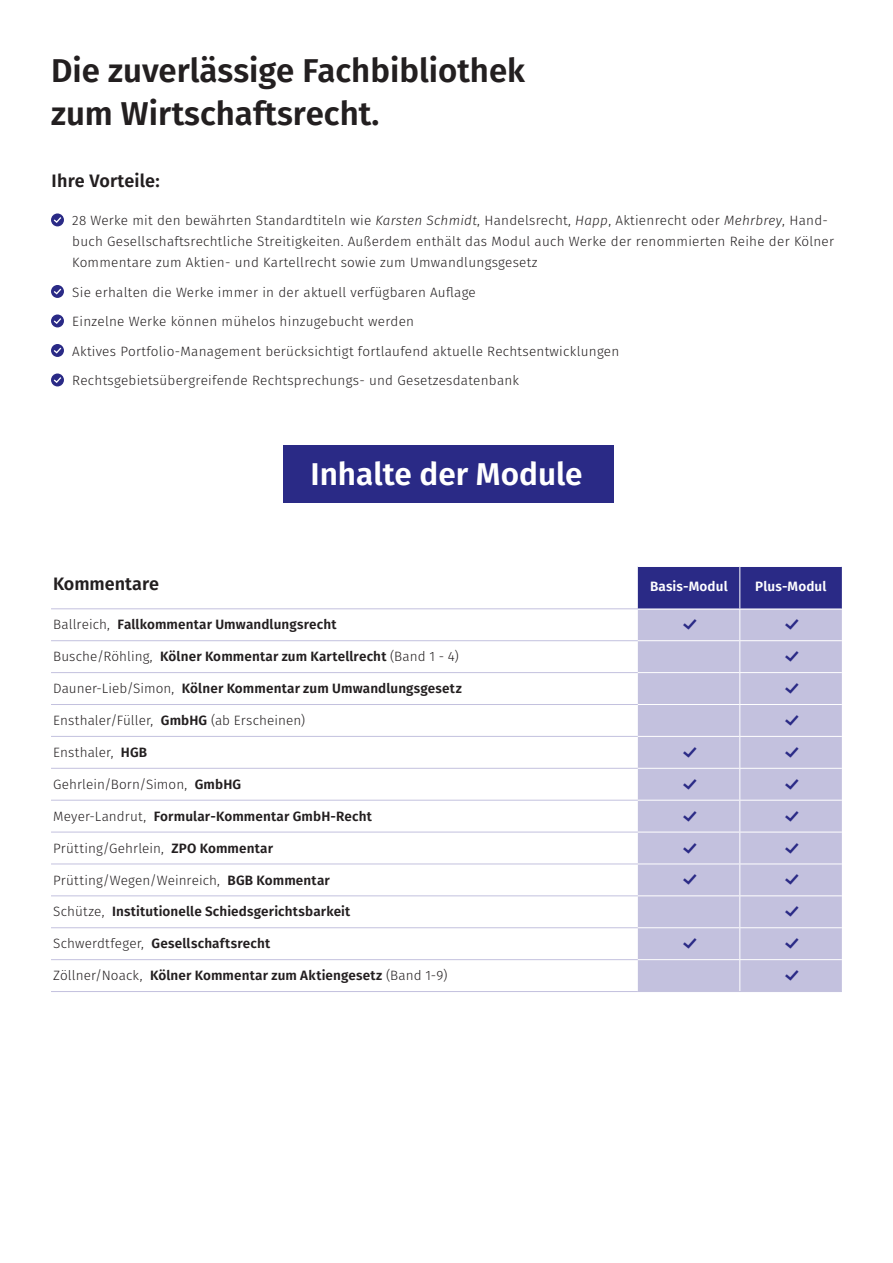
<style>
.page{position:relative;width:893px;height:1263px;background:#fff}
.page>*{position:absolute;margin:0;border:0;box-sizing:border-box;transform-origin:0 0}
.t1{font:600 33px/43.5px "Fira Sans";color:#231f20}
.t2{font:600 31.5px "Fira Sans";color:#fff}
.t3{font:24px "JURION Icon Normal";color:#2a2a86}
.t4{font:600 18px "Fira Sans";color:#231f20}
.t5{font:300 13.5px/29.5px "Fira Sans";letter-spacing:.02em;color:#231f20}
.t6{font:600 13.5px "Fira Sans";letter-spacing:.01em;color:#231f20}
.t7{font:600 13.5px "Fira Sans";letter-spacing:.01em;color:#fff}
.s1{font-style:italic}
.s2{font-weight:300}
.s3{font-weight:600}
</style>
<div class="page">
<svg style="left:51px;top:213px;width:13px;height:13px"></svg>
<svg style="left:54px;top:217px;width:7px;height:6px"></svg>
<div style="left:51px;top:285px;width:13px;height:13px;background:#2a2a86;border-radius:50%"></div>
<svg style="left:54px;top:289px;width:7px;height:5px"></svg>
<svg style="left:51px;top:314px;width:13px;height:13px"></svg>
<svg style="left:54px;top:318px;width:7px;height:6px"></svg>
<div style="left:51px;top:344px;width:13px;height:13px;background:#2a2a86;border-radius:50%"></div>
<svg style="left:54px;top:348px;width:7px;height:5px"></svg>
<svg style="left:51px;top:373px;width:13px;height:13px"></svg>
<svg style="left:54px;top:377px;width:7px;height:6px"></svg>
<div style="left:283px;top:446px;width:331px;height:57px;background:#2a2a86"></div>
<div style="left:638px;top:610px;width:204px;height:381px;background:#c3c1de"></div>
<hr style="left:51px;top:608px;width:587px;height:1px;background:#c3c1de">
<hr style="left:51px;top:640px;width:587px;height:1px;background:#c3c1de">
<hr style="left:51px;top:672px;width:587px;height:1px;background:#c3c1de">
<hr style="left:51px;top:704px;width:587px;height:1px;background:#c3c1de">
<hr style="left:51px;top:736px;width:587px;height:1px;background:#c3c1de">
<hr style="left:51px;top:768px;width:587px;height:1px;background:#c3c1de">
<hr style="left:51px;top:800px;width:587px;height:1px;background:#c3c1de">
<hr style="left:51px;top:832px;width:587px;height:1px;background:#c3c1de">
<hr style="left:51px;top:863px;width:587px;height:1px;background:#c3c1de">
<hr style="left:51px;top:895px;width:587px;height:1px;background:#c3c1de">
<hr style="left:51px;top:927px;width:587px;height:1px;background:#c3c1de">
<hr style="left:51px;top:959px;width:587px;height:1px;background:#c3c1de">
<hr style="left:51px;top:991px;width:587px;height:1px;background:#c3c1de">
<hr style="left:739px;top:609px;width:1px;height:31px;background:#fff">
<hr style="left:638px;top:640px;width:102px;height:1px;background:#fff">
<hr style="left:740px;top:640px;width:102px;height:1px;background:#fff">
<hr style="left:739px;top:641px;width:1px;height:31px;background:#fff">
<hr style="left:638px;top:672px;width:102px;height:1px;background:#fff">
<hr style="left:740px;top:672px;width:102px;height:1px;background:#fff">
<hr style="left:739px;top:673px;width:1px;height:31px;background:#fff">
<hr style="left:638px;top:704px;width:102px;height:1px;background:#fff">
<hr style="left:740px;top:704px;width:102px;height:1px;background:#fff">
<hr style="left:739px;top:705px;width:1px;height:31px;background:#fff">
<hr style="left:638px;top:736px;width:102px;height:1px;background:#fff">
<hr style="left:740px;top:736px;width:102px;height:1px;background:#fff">
<hr style="left:739px;top:737px;width:1px;height:31px;background:#fff">
<hr style="left:638px;top:768px;width:102px;height:1px;background:#fff">
<hr style="left:740px;top:768px;width:102px;height:1px;background:#fff">
<hr style="left:739px;top:769px;width:1px;height:31px;background:#fff">
<hr style="left:739px;top:800px;width:1px;height:32px;background:#fff">
<hr style="left:739px;top:832px;width:1px;height:31px;background:#fff">
<hr style="left:739px;top:864px;width:1px;height:31px;background:#fff">
<hr style="left:739px;top:896px;width:1px;height:31px;background:#fff">
<hr style="left:739px;top:928px;width:1px;height:31px;background:#fff">
<hr style="left:739px;top:960px;width:1px;height:31px;background:#fff">
<hr style="left:638px;top:800px;width:102px;height:1px;background:#fff">
<hr style="left:740px;top:800px;width:102px;height:1px;background:#fff">
<hr style="left:638px;top:832px;width:102px;height:1px;background:#fff">
<hr style="left:740px;top:832px;width:102px;height:1px;background:#fff">
<hr style="left:638px;top:863px;width:102px;height:1px;background:#fff">
<hr style="left:740px;top:863px;width:102px;height:1px;background:#fff">
<hr style="left:638px;top:895px;width:102px;height:1px;background:#fff">
<hr style="left:740px;top:895px;width:102px;height:1px;background:#fff">
<hr style="left:638px;top:927px;width:102px;height:1px;background:#fff">
<hr style="left:740px;top:927px;width:102px;height:1px;background:#fff">
<hr style="left:638px;top:959px;width:102px;height:1px;background:#fff">
<hr style="left:740px;top:959px;width:102px;height:1px;background:#fff">
<hr style="left:638px;top:991px;width:102px;height:1px;background:#c3c1de">
<hr style="left:740px;top:991px;width:102px;height:1px;background:#c3c1de">
<div style="left:638px;top:567px;width:204px;height:42px;background:#2a2a86"></div>
<hr style="left:739px;top:567px;width:1px;height:42px;background:#fff">
<h1 class="t1" style="left:51px;top:47px;width:476px">Die zuverlässige Fachbibliothek zum Wirtschaftsrecht.</h1>
<h3 class="t4" style="left:52px;top:166px;width:110px">Ihre Vorteile:</h3>
<p class="t5" style="left:72px;top:210px;width:763px;line-height:21px">28 Werke mit den bewährten Standardtiteln wie <span class="s1">Karsten Schmidt</span>, Handelsrecht, <span class="s1">Happ</span>, Aktienrecht oder <span class="s1">Mehrbrey</span>, Hand&shy;buch Gesellschaftsrechtliche Streitigkeiten. Außerdem enthält das Modul auch Werke der renommierten Reihe der Kölner<br>Kommentare zum Aktien- und Kartellrecht sowie zum Umwandlungsgesetz</p>
<p class="t5" style="left:72px;top:277px;width:549px">Sie erhalten die Werke immer in der aktuell verfügbaren Auflage<br>Einzelne Werke können mühelos hinzugebucht werden<br>Aktives Portfolio-Management berücksichtigt fortlaufend aktuelle Rechtsentwicklungen Rechtsgebietsübergreifende Rechtsprechungs- und Gesetzesdatenbank</p>
<h2 class="t2" style="left:310px;top:448px;width:274px">Inhalte der Module</h2>
<h3 class="t4" style="left:53px;top:568px;width:107px">Kommentare</h3>
<p class="t6" style="left:53px;top:614px;width:285px"><span class="s2">Ballreich,</span> Fallkommentar Umwandlungsrecht</p>
<h3 class="t3" style="left:676px;top:610px;width:27px">t</h3>
<h3 class="t3" style="left:778px;top:610px;width:27px">t</h3>
<p class="t6" style="left:53px;top:645px;width:407px"><span class="s2">Busche/Röhling,</span> Kölner Kommentar zum Kartellrecht <span class="s2">(Band 1 - 4)</span></p>
<h3 class="t3" style="left:778px;top:641px;width:27px">t</h3>
<p class="t6" style="left:53px;top:677px;width:410px"><span class="s2">Dauner-Lieb/Simon,</span> Kölner Kommentar zum Umwandlungsgesetz</p>
<h3 class="t3" style="left:778px;top:673px;width:27px">t</h3>
<p class="t5" style="left:53px;top:705px;width:254px">Ensthaler/Füller, <span class="s3">GmbHG</span> (ab Erscheinen)</p>
<h3 class="t3" style="left:778px;top:705px;width:27px">t</h3>
<p class="t5" style="left:53px;top:737px;width:96px">Ensthaler, <span class="s3">HGB</span></p>
<h3 class="t3" style="left:676px;top:737px;width:27px">t</h3>
<h3 class="t3" style="left:778px;top:737px;width:27px">t</h3>
<p class="t5" style="left:53px;top:769px;width:190px">Gehrlein/Born/Simon, <span class="s3">GmbHG</span></p>
<h3 class="t3" style="left:676px;top:769px;width:27px">t</h3>
<h3 class="t3" style="left:778px;top:769px;width:27px">t</h3>
<p class="t6" style="left:53px;top:805px;width:320px"><span class="s2">Meyer-Landrut,</span> Formular-Kommentar GmbH-Recht</p>
<h3 class="t3" style="left:676px;top:801px;width:27px">t</h3>
<h3 class="t3" style="left:778px;top:801px;width:27px">t</h3>
<p class="t5" style="left:53px;top:833px;width:221px">Prütting/Gehrlein, <span class="s3">ZPO Kommentar</span></p>
<h3 class="t3" style="left:676px;top:833px;width:27px">t</h3>
<h3 class="t3" style="left:778px;top:833px;width:27px">t</h3>
<p class="t5" style="left:53px;top:865px;width:278px">Prütting/Wegen/Weinreich, <span class="s3">BGB Kommentar</span></p>
<h3 class="t3" style="left:676px;top:865px;width:27px">t</h3>
<h3 class="t3" style="left:778px;top:865px;width:27px">t</h3>
<p class="t6" style="left:53px;top:901px;width:299px"><span class="s2">Schütze,</span> Institutionelle Schiedsgerichtsbarkeit</p>
<h3 class="t3" style="left:778px;top:897px;width:27px">t</h3>
<p class="t6" style="left:53px;top:932px;width:219px"><span class="s2">Schwerdtfeger,</span> Gesellschaftsrecht</p>
<h3 class="t3" style="left:676px;top:928px;width:27px">t</h3>
<h3 class="t3" style="left:778px;top:928px;width:27px">t</h3>
<p class="t6" style="left:53px;top:964px;width:396px"><span class="s2">Zöllner/Noack,</span> Kölner Kommentar zum Aktiengesetz <span class="s2">(Band 1-9)</span></p>
<h3 class="t3" style="left:778px;top:960px;width:27px">t</h3>
<p class="t7" style="left:650px;top:575px;width:79px">Basis-Modul</p>
<p class="t7" style="left:755px;top:575px;width:73px">Plus-Modul</p>
</div>
